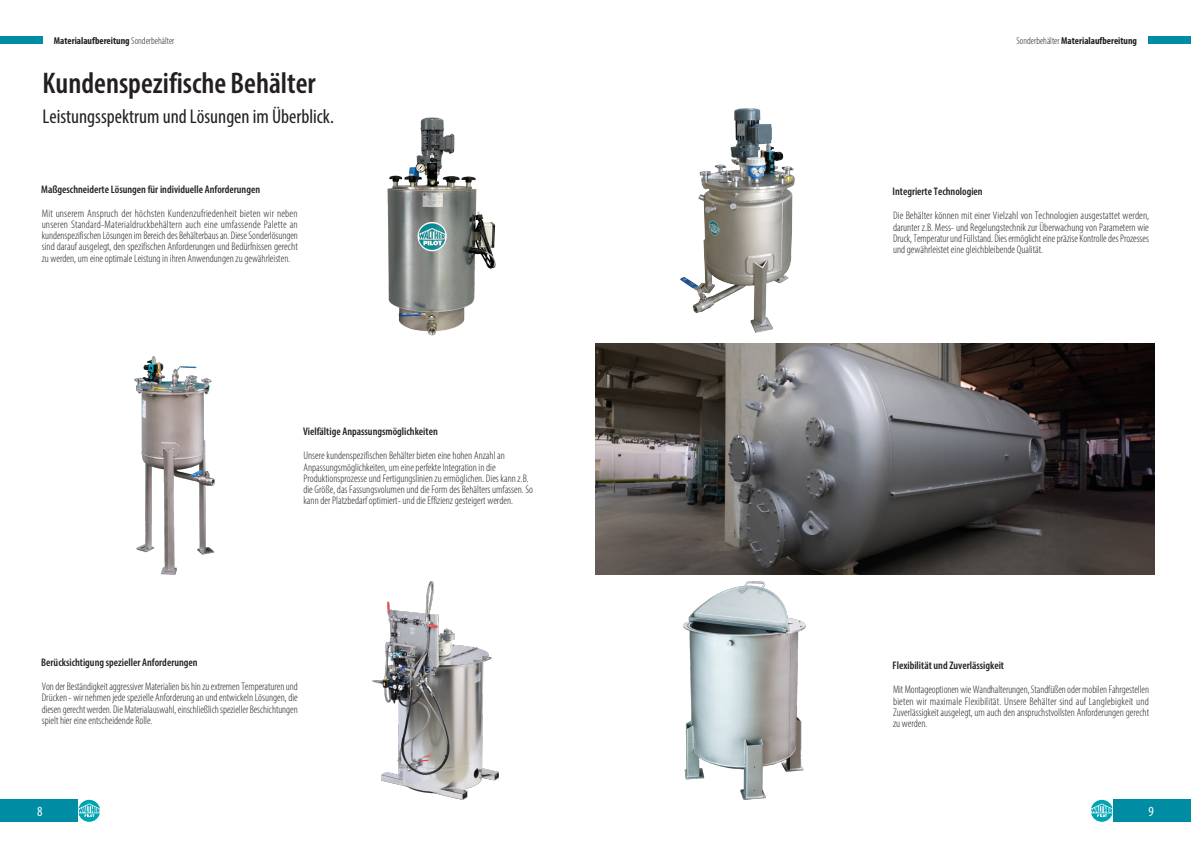
<style>
.page{position:relative;width:1191px;height:842px;background:#fff}
.page>*{position:absolute;margin:0;border:0;box-sizing:border-box;transform-origin:0 0}
.t1{font:600 condensed 30px "Myriad Pro";color:#231f20}
.t2{font:condensed 20px "Myriad Pro";color:#231f20}
.t3{font:condensed 14px "Myriad Pro";color:#fff}
.H3_CONTENT_COPY{font:300 condensed 11px/11.2px "Myriad Pro";color:#231f20;text-align:justify}
.t4{font:600 condensed 11px "Myriad Pro";color:#231f20}
.Margin{font:700 condensed 10px "Myriad Pro";color:#231f20}
.s1{font-weight:300}
</style>
<div class="page">
<div style="left:0;top:36px;width:43px;height:8px;background:#008ca2"></div>
<div style="left:1148px;top:36px;width:43px;height:8px;background:#008ca2"></div>
<img style="left:387px;top:118px;width:108px;height:217px">
<img style="left:595px;top:344px;width:560px;height:230px">
<img style="left:135px;top:357px;width:79px;height:217px">
<img style="left:372px;top:582px;width:127px;height:217px">
<img style="left:683px;top:582px;width:123px;height:217px">
<img style="left:680px;top:108px;width:114px;height:224px">
<div style="left:0;top:799px;width:77px;height:23px;background:#008ca2"></div>
<div style="left:1113px;top:799px;width:78px;height:23px;background:#008ca2"></div>
<svg style="left:1091px;top:800px;width:21px;height:22px"></svg>
<svg style="left:78px;top:800px;width:22px;height:22px"></svg>
<p class="Margin" style="left:54px;top:34px;width:122px">Materialaufbereitung <span class="s1">Sonderbehälter</span></p>
<p class="Margin" style="left:1016px;top:34px;width:122px"><span class="s1">Sonderbehälter</span> Materialaufbereitung</p>
<h1 class="t1" style="left:43px;top:65px;width:275px">Kundenspezifische Behälter</h1>
<h2 class="t2" style="left:43px;top:104px;width:293px">Leistungsspektrum und Lösungen im Überblick.</h2>
<h3 class="t4" style="left:41px;top:182px;width:220px">Maßgeschneiderte Lösungen für individuelle Anforderungen</h3>
<p class="H3_CONTENT_COPY" style="left:42px;top:208px;width:258px">Mit unserem Anspruch der höchsten Kundenzufriedenheit bieten wir neben unseren Standard-Materialdruckbehältern auch eine umfassende Palette an kundenspezifischen Lösungen im Bereich des Behälterbaus an. Diese Sonderlösungen sind darauf ausgelegt, den spezifischen Anforderungen und Bedürfnissen gerecht zu werden, um eine optimale Leistung in ihren Anwendungen zu gewährleisten.</p>
<h3 class="t4" style="left:303px;top:425px;width:136px">Vielfältige Anpassungsmöglichkeiten</h3>
<h3 class="t4" style="left:41px;top:655px;width:158px">Berücksichtigung spezieller Anforderungen</h3>
<p class="H3_CONTENT_COPY" style="left:303px;top:450px;width:231px;text-align:left">Unsere kundenspezifischen Behälter bieten eine hohen Anzahl an Anpassungsmöglichkeiten, um eine perfekte Integration in die Produktionsprozesse und Fertigungslinien zu ermöglichen. Dies kann z.B. die Größe, das Fassungsvolumen und die Form des Behälters umfassen. So kann der Platzbedarf optimiert- und die Effizienz gesteigert werden.</p>
<p class="H3_CONTENT_COPY" style="left:42px;top:681px;width:257px">Von der Beständigkeit aggressiver Materialien bis hin zu extremen Temperaturen und Drücken - wir nehmen jede spezielle Anforderung an und entwickeln Lösungen, die diesen gerecht werden. Die Materialauswahl, einschließlich spezieller Beschichtungen spielt hier eine entscheidende Rolle.</p>
<h3 class="t4" style="left:892px;top:185px;width:92px">Integrierte Technologien</h3>
<p class="H3_CONTENT_COPY" style="left:893px;top:210px;width:258px">Die Behälter können mit einer Vielzahl von Technologien ausgestattet werden, darunter z.B. Mess- und Regelungstechnik zur Überwachung von Parametern wie Druck, Temperatur und Füllstand. Dies ermöglicht eine präzise Kontrolle des Prozesses und gewährleistet eine gleichbleibende Qualität.</p>
<h3 class="t4" style="left:892px;top:659px;width:113px">Flexibilität und Zuverlässigkeit</h3>
<p class="H3_CONTENT_COPY" style="left:893px;top:684px;width:257px">Mit Montageoptionen wie Wandhalterungen, Standfüßen oder mobilen Fahrgestellen bieten wir maximale Flexibilität. Unsere Behälter sind auf Langlebigkeit und Zuverlässigkeit ausgelegt, um auch den anspruchstvollsten Anforderungen gerecht zu werden.</p>
<p class="t3" style="left:37px;top:803px;width:7px">8</p>
<p class="t3" style="left:1148px;top:803px;width:7px">9</p>
</div>
